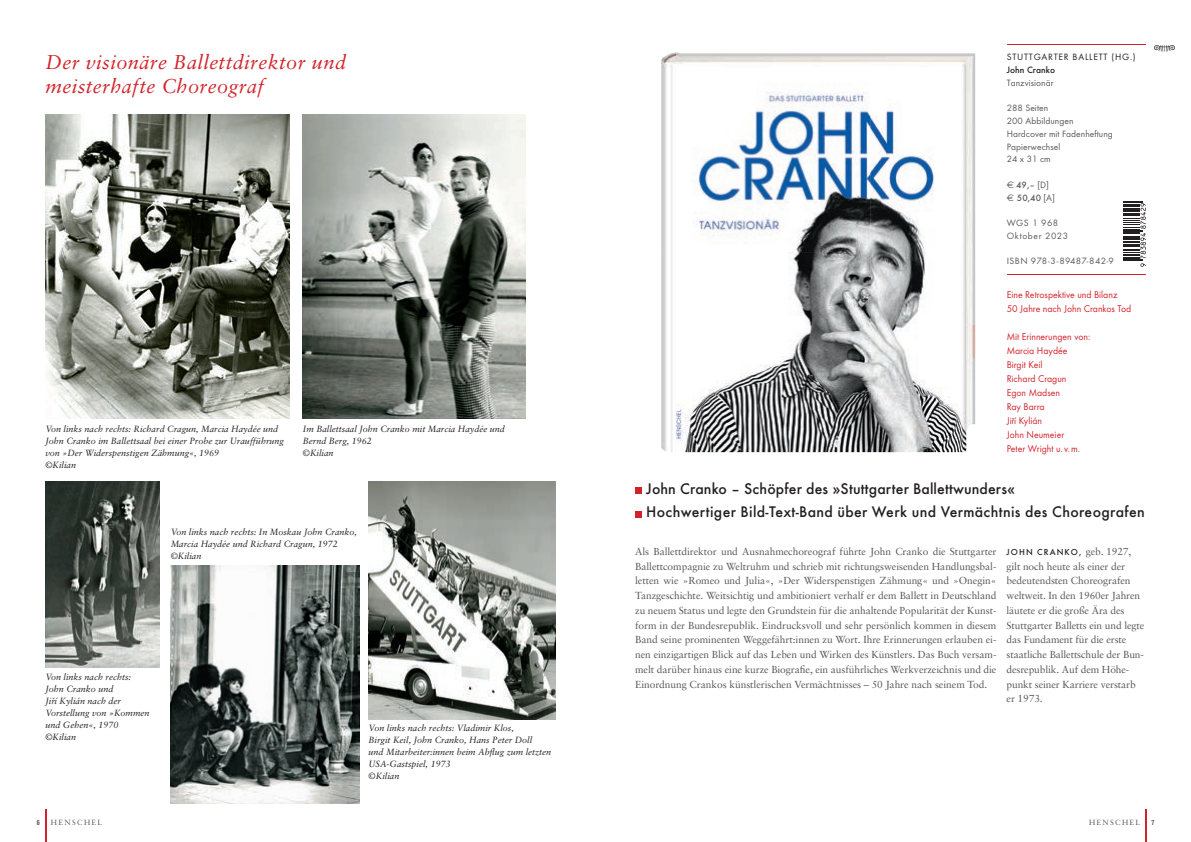
<style>
.page{position:relative;width:1191px;height:842px;background:#fff}
.page>*{position:absolute;margin:0;border:0;box-sizing:border-box;transform-origin:0 0}
.t1{font:italic 20px/24px "Sabon";letter-spacing:.02em;color:#d1232a}
.t2{font:500 16px/23.7px "Futura T";letter-spacing:.02em;color:#231f20}
.t3{font:10.2px/14.7px "Sabon";letter-spacing:-.01em;color:#57585a;text-align:justify}
.t4{font:10.2px/14px "Futura T";color:#d1232a;scale:.96 1}
.t5{font:9.5px/12.7px "Futura T";letter-spacing:.005em;color:#57585a}
.t6{font:9.5px "Futura T";letter-spacing:.08em;color:#231f20}
.t7{font:9.5px "Futura T";letter-spacing:.03em;color:#57585a}
.t8{font:9.5px/12.7px "Futura T";letter-spacing:.06em;color:#57585a}
.t9{font:500 9.5px/12.7px "Futura T";color:#57585a}
.t10{font:500 9.5px "Futura T";letter-spacing:.005em;color:#231f20}
.t11{font:italic 9px/12px "Sabon";color:#231f20}
.t12{font:500 9px "Futura T";letter-spacing:.12em;color:#231f20}
.t13{font:7.5px "Sabon";letter-spacing:.18em;color:#57585a}
.t14{font:700 condensed 7.5px "Akzidenz Grotesk BE";color:#57585a}
.s1{font-family:"Euro Sans";font-weight:400}
.s2{font-weight:400}
.s3{font-family:"Helvetica";font-size:8.1px}
.s4{font-family:"Sabon";font-weight:400;font-size:10.2px;color:#57585a}
</style>
<div class="page">
<hr style="left:1145px;top:809px;width:1px;height:33px;background:#d1232a">
<hr style="left:1007px;top:45px;width:138px;height:1px;background:#d1232a">
<hr style="left:1006px;top:275px;width:139px;height:1px;background:#d1232a">
<div style="left:635px;top:487px;width:6px;height:7px;background:#d1232a"></div>
<svg style="left:635px;top:511px;width:6px;height:6px"></svg>
<svg style="left:1123px;top:201px;width:22px;height:66px"></svg>
<svg style="left:1154px;top:45px;width:21px;height:7px"></svg>
<hr style="left:45px;top:809px;width:1px;height:33px;background:#d1232a">
<img style="left:302px;top:115px;width:223px;height:304px">
<img style="left:45px;top:114px;width:244px;height:305px">
<img style="left:369px;top:481px;width:187px;height:238px">
<img style="left:171px;top:566px;width:188px;height:237px">
<img style="left:45px;top:481px;width:115px;height:186px">
<img style="left:661px;top:52px;width:314px;height:400px">
<h1 class="t1" style="left:45px;top:50px;width:302px">Der visionäre Ballettdirektor und meisterhafte Choreograf</h1>
<p class="t11" style="left:45px;top:423px;width:240px">Von links nach rechts: Richard Cragun, Marcia Haydée und John Cranko im Ballettsaal bei einer Probe zur Uraufführung von »Der Widerspenstigen Zähmung«, 1969<br>©Kilian</p>
<p class="t11" style="left:303px;top:423px;width:204px">Im Ballettsaal John Cranko mit Marcia Haydée und<br>Bernd Berg, 1962<br>©Kilian</p>
<p class="t11" style="left:171px;top:525px;width:188px">Von links nach rechts: In Moskau John Cranko,<br>Marcia Haydée und Richard Cragun, 1972 ©Kilian</p>
<p class="t11" style="left:45px;top:671px;width:106px">Von links nach rechts:<br>John Cranko und<br>Jirˇí Kylián nach der<br>Vorstellung von »Kommen und Gehen«, 1970 ©Kilian</p>
<p class="t14" style="left:37px;top:818px;width:4px">6</p>
<p class="t13" style="left:51px;top:818px;width:53px">HENSCHEL</p>
<p class="t11" style="left:369px;top:722px;width:184px">Von links nach rechts: Vladimir Klos,<br>Birgit Keil, John Cranko, Hans Peter Doll<br>und Mitarbeiter:innen beim Abflug zum letzten<br>USA-Gastspiel, 1973<br>©Kilian</p>
<p class="t6" style="left:1006px;top:52px;width:131px">STUTTGARTER BALLETT (HG.)</p>
<p class="t10" style="left:1006px;top:64px;width:50px">John Cranko</p>
<p class="t5" style="left:1006px;top:76px;width:48px">Tanzvisionär</p>
<p class="t5" style="left:1006px;top:102px;width:108px">288 Seiten<br>200 Abbildungen<br>Hardcover mit Fadenheftung<br>Papierwechsel<br>24 x 31 cm</p>
<p class="t9" style="left:1006px;top:178px;width:50px"><span class="s1">€</span> 49,– <span class="s2">[D] </span><span class="s1">€</span> 50,40 <span class="s2">[A]</span></p>
<p class="t8" style="left:1006px;top:217px;width:63px">WGS 1 968<br>Oktober 2023</p>
<p class="t7" style="left:1006px;top:256px;width:109px">ISBN 978-3-89487-842-9</p>
<p class="t4" style="left:1006px;top:288px;width:131px">Eine Retrospektive und Bilanz<br>50 Jahre nach John Crankos Tod</p>
<p class="t4" style="left:1006px;top:330px;width:89px">Mit Erinnerungen von:<br>Marcia Haydée<br>Birgit Keil<br>Richard Cragun<br>Egon Madsen<br>Ray Barra<br>Ji<span class="s3">ř</span>í Kylián<br>John Neumeier<br>Peter Wright u. v. m.</p>
<h2 class="t2" style="left:646px;top:476px;width:500px">John Cranko – Schöpfer des »Stuttgarter Ballettwunders«<br>Hochwertiger Bild-Text-Band über Werk und Vermächtnis des Choreografen</h2>
<p class="t12" style="left:1006px;top:546px;width:126px">JOHN CRANKO, <span class="s4">geb. 1927,</span></p>
<p class="t3" style="left:1006px;top:558px;width:139px;text-align:left">gilt noch heute als einer der bedeutendsten Choreografen weltweit. In den 1960er Jahren läutete er die große Ära des<br>Stuttgarter Balletts ein und legte das Fundament für die erste staatliche Ballettschule der Bun&shy;desrepublik. Auf dem Höhe&shy;punkt seiner Karriere verstarb er 1973.</p>
<p class="t3" style="left:635px;top:544px;width:363px">Als Ballettdirektor und Ausnahmechoreograf führte John Cranko die Stuttgarter Ballettcompagnie zu Weltruhm und schrieb mit richtungsweisenden Handlungsbal&shy;letten wie »Romeo und Julia«, »Der Widerspenstigen Zähmung« und »Onegin« Tanzgeschichte. Weitsichtig und ambitioniert verhalf er dem Ballett in Deutschland zu neuem Status und legte den Grundstein für die anhaltende Popularität der Kunst&shy;form in der Bundesrepublik. Eindrucksvoll und sehr persönlich kommen in diesem Band seine prominenten Weggefährt:innen zu Wort. Ihre Erinnerungen erlauben ei&shy;nen einzigartigen Blick auf das Leben und Wirken des Künstlers. Das Buch versam&shy;melt darüber hinaus eine kurze Biografie, ein ausführliches Werkverzeichnis und die Einordnung Crankos künstlerischen Vermächtnisses – 50 Jahre nach seinem Tod.</p>
<p class="t13" style="left:1089px;top:818px;width:53px">HENSCHEL</p>
<p class="t14" style="left:1151px;top:818px;width:4px">7</p>
</div>
